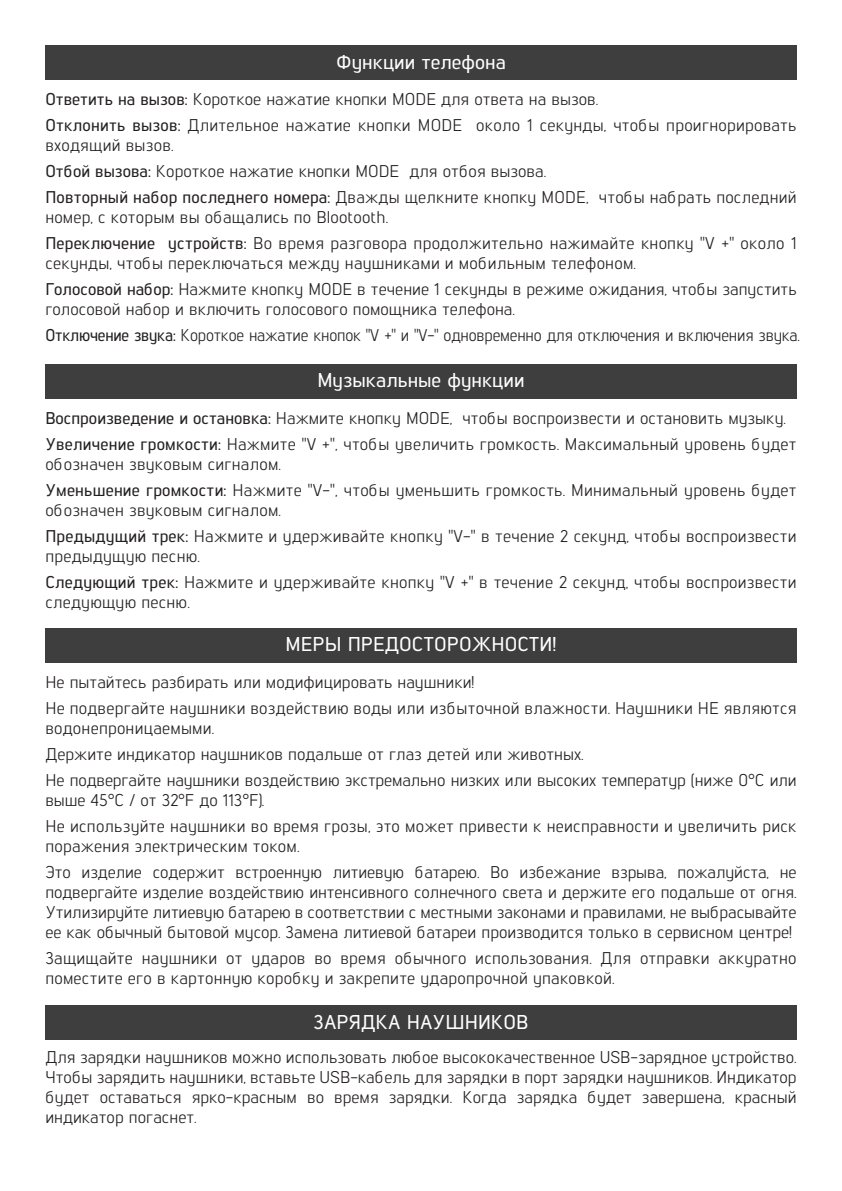
<style>
.page{position:relative;width:842px;height:1191px;background:#fff}
.page>*{position:absolute;margin:0;border:0;box-sizing:border-box;transform-origin:0 0}
.t1{font:500 20px "Lintel";color:#fff}
.t2{font:17px/26px "Lintel";letter-spacing:.01em;color:#231f20}
.t3{font:17px/26px "Lintel";letter-spacing:-.01em;color:#231f20}
.t4{font:17px/26px "Lintel";letter-spacing:-.015em;color:#231f20}
.s1{font-weight:500}
</style>
<div class="page">
<div style="left:45px;top:45px;width:752px;height:35px;background:#3e3e3f"></div>
<div style="left:45px;top:364px;width:752px;height:35px;background:#3e3e3f"></div>
<div style="left:45px;top:628px;width:752px;height:35px;background:#3e3e3f"></div>
<div style="left:45px;top:1005px;width:752px;height:35px;background:#3e3e3f"></div>
<p class="t1" style="left:336px;top:48px;width:171px">Функции телефона</p>
<p class="t2" style="left:45px;top:85px;width:753px"><span class="s1">Ответить на вызов:</span> Короткое нажатие кнопки MODE для ответа на вызов.<br><span class="s1">Отклонить вызов:</span> Длительное нажатие кнопки MODE около 1 секунды, чтобы проигнорировать</p>
<p class="t2" style="left:45px;top:131px;width:753px">входящий вызов.<br><span class="s1">Отбой вызова:</span> Короткое нажатие кнопки MODE для отбоя вызова.<br><span class="s1">Повторный набор последнего номера:</span> Дважды щелкните кнопку MODE, чтобы набрать последний</p>
<p class="t2" style="left:45px;top:203px;width:753px">номер, с которым вы обащались по Blootooth.<br><span class="s1">Переключение устройств:</span> Во время разговора продолжительно нажимайте кнопку "V +" около 1</p>
<p class="t2" style="left:45px;top:249px;width:753px">секунды, чтобы переключаться между наушниками и мобильным телефоном.<br><span class="s1">Голосовой набор:</span> Нажмите кнопку MODE в течение 1 секунды в режиме ожидания, чтобы запустить</p>
<p class="t4" style="left:45px;top:295px;width:756px">голосовой набор и включить голосового помощника телефона.<br><span class="s1">Отключение звука:</span> Короткое нажатие кнопок "V +" и "V-" одновременно для отключения и включения звука.</p>
<p class="t1" style="left:317px;top:366px;width:209px">Музыкальные функции</p>
<p class="t2" style="left:45px;top:404px;width:753px"><span class="s1">Воспроизведение и остановка:</span> Нажмите кнопку MODE, чтобы воспроизвести и остановить музыку.<br><span class="s1">Увеличение громкости:</span> Нажмите "V +", чтобы увеличить громкость. Максимальный уровень будет</p>
<p class="t2" style="left:45px;top:450px;width:753px">обозначен звуковым сигналом.<br><span class="s1">Уменьшение громкости:</span> Нажмите "V-", чтобы уменьшить громкость. Минимальный уровень будет</p>
<p class="t2" style="left:45px;top:496px;width:753px">обозначен звуковым сигналом.<br><span class="s1">Предыдущий трек:</span> Нажмите и удерживайте кнопку "V-" в течение 2 секунд, чтобы воспроизвести</p>
<p class="t2" style="left:45px;top:542px;width:753px">предыдущую песню.<br><span class="s1">Следующий трек:</span> Нажмите и удерживайте кнопку "V +" в течение 2 секунд, чтобы воспроизвести</p>
<p class="t2" style="left:45px;top:588px;width:146px">следующую песню.</p>
<p class="t1" style="left:286px;top:630px;width:272px">МЕРЫ ПРЕДОСТОРОЖНОСТИ!</p>
<p class="t2" style="left:45px;top:668px;width:753px">Не пытайтесь разбирать или модифицировать наушники!<br>Не подвергайте наушники воздействию воды или избыточной влажности. Наушники НЕ являются</p>
<p class="t3" style="left:45px;top:714px;width:753px">водонепроницаемыми.<br>Держите индикатор наушников подальше от глаз детей или животных.<br>Не подвергайте наушники воздействию экстремально низких или высоких температур (ниже 0°C или</p>
<p class="t2" style="left:45px;top:786px;width:753px">выше 45°C / от 32°F до 113°F).<br>Не используйте наушники во время грозы, это может привести к неисправности и увеличить риск</p>
<p class="t2" style="left:45px;top:832px;width:753px">поражения электрическим током.<br>Это изделие содержит встроенную литиевую батарею. Во избежание взрыва, пожалуйста, не</p>
<p class="t2" style="left:45px;top:881px;width:753px;line-height:20px;text-align:justify">подвергайте изделие воздействию интенсивного солнечного света и держите его подальше от огня.<br>Утилизируйте литиевую батарею в соответствии с местными законами и правилами, не выбрасывайте ее как обычный бытовой мусор. Замена литиевой батареи производится только в сервисном центре!</p>
<p class="t2" style="left:45px;top:947px;width:753px;line-height:20px">Защищайте наушники от ударов во время обычного использования. Для отправки аккуратно поместите его в картонную коробку и закрепите ударопрочной упаковкой.</p>
<p class="t1" style="left:314px;top:1007px;width:216px">ЗАРЯДКА НАУШНИКОВ</p>
<p class="t2" style="left:45px;top:1046px;width:753px;line-height:20px;text-align:justify">Для зарядки наушников можно использовать любое высококачественное USB-зарядное устройство.<br>Чтобы зарядить наушники, вставьте USB-кабель для зарядки в порт зарядки наушников. Индикатор будет оставаться ярко-красным во время зарядки. Когда зарядка будет завершена, красный индикатор погаснет.</p>
</div>
